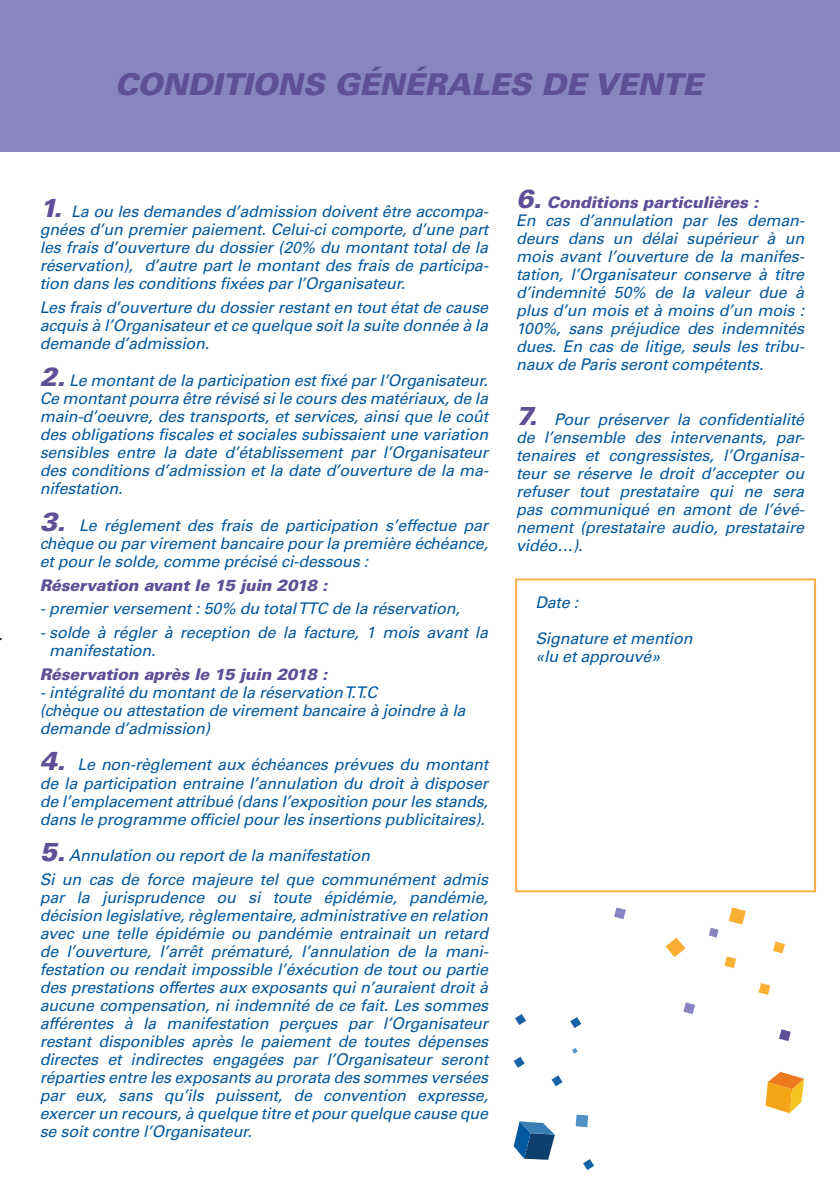
<style>
.page{position:relative;width:840px;height:1191px;background:#fff}
.page>*{position:absolute;margin:0;border:0;box-sizing:border-box;transform-origin:0 0}
.t1{font:italic 900 30px "Univers LT Std";color:#5e4f96}
.t2{font:italic 16px/18px "Univers LT Std";letter-spacing:-.01em;color:#03599e;text-align:justify}
.t3{font:italic 900 16px "Univers LT Std";letter-spacing:-.01em;color:#5e4f96}
.s1{font-weight:900;font-size:26px;color:#5e4f96}
.s2{font-size:26px}
</style>
<div class="page">
<div style="left:0;top:0;width:839px;height:151px;background:#8885c0"></div>
<div style="left:515px;top:578px;width:300px;height:314px;border:2px solid #faac46"></div>
<svg style="left:665px;top:937px;width:20px;height:20px"></svg>
<svg style="left:728px;top:907px;width:17px;height:17px"></svg>
<svg style="left:724px;top:956px;width:11px;height:12px"></svg>
<svg style="left:709px;top:927px;width:9px;height:10px"></svg>
<svg style="left:773px;top:941px;width:11px;height:12px"></svg>
<svg style="left:683px;top:1002px;width:11px;height:12px"></svg>
<svg style="left:758px;top:983px;width:12px;height:12px"></svg>
<svg style="left:779px;top:1029px;width:11px;height:12px"></svg>
<svg style="left:614px;top:907px;width:11px;height:12px"></svg>
<svg style="left:765px;top:1072px;width:38px;height:41px"></svg>
<svg style="left:513px;top:1121px;width:41px;height:38px"></svg>
<svg style="left:575px;top:1114px;width:13px;height:13px"></svg>
<svg style="left:551px;top:1075px;width:11px;height:11px"></svg>
<svg style="left:513px;top:1056px;width:11px;height:11px"></svg>
<svg style="left:583px;top:1159px;width:10px;height:11px"></svg>
<svg style="left:515px;top:1014px;width:10px;height:11px"></svg>
<svg style="left:570px;top:1017px;width:11px;height:11px"></svg>
<svg style="left:572px;top:1048px;width:5px;height:5px"></svg>
<p class="t1" style="left:115px;top:66px;width:589px">CONDITIONS GÉNÉRALES DE VENTE</p>
<p class="t2" style="left:40px;top:203px;width:450px"><span class="s1">1.</span> La ou les demandes d’admission doivent être accompa&shy;gnées d’un premier paiement. Celui-ci comporte, d’une part les frais d’ouverture du dossier (20% du montant total de la réservation), d’autre part le montant des frais de participa&shy;tion dans les conditions fixées par l’Organisateur.</p>
<p class="t2" style="left:40px;top:299px;width:449px">Les frais d’ouverture du dossier restant en tout état de cause acquis à l’Organisateur et ce quelque soit la suite donnée à la demande d’admission.</p>
<p class="t2" style="left:40px;top:371px;width:450px"><span class="s1">2.</span> Le montant de la participation est fixé par l’Organisateur.<br>Ce montant pourra être révisé si le cours des matériaux, de la main-d’oeuvre, des transports, et services, ainsi que le coût des obligations fiscales et sociales subissaient une variation sensibles entre la date d’établissement par l’Organisateur des conditions d’admission et la date d’ouverture de la ma&shy;nifestation.</p>
<p class="t2" style="left:40px;top:516px;width:449px"><span class="s1">3.</span> Le réglement des frais de participation s’effectue par chèque ou par virement bancaire pour la première échéance, et pour le solde, comme précisé ci-dessous :</p>
<p class="t3" style="left:40px;top:575px;width:289px">Réservation avant le 15 juin 2018 :</p>
<p class="t2" style="left:40px;top:600px;width:421px">- premier versement : 50% du total TTC de la réservation,</p>
<p class="t2" style="left:49px;top:623px;width:440px;text-indent:-9px">- solde à régler à reception de la facture, 1 mois avant la manifestation.</p>
<p class="t3" style="left:40px;top:664px;width:289px">Réservation après le 15 juin 2018 :</p>
<p class="t2" style="left:40px;top:683px;width:427px;text-align:left">- intégralité du montant de la réservation T.T.C<br>(chèque ou attestation de virement bancaire à joindre à la demande d’admission)</p>
<p class="t2" style="left:40px;top:756px;width:449px"><span class="s1">4.</span> Le non-règlement aux échéances prévues du montant de la participation entraine l’annulation du droit à disposer de l’emplacement attribué (dans l’exposition pour les stands, dans le programme officiel pour les insertions publicitaires).</p>
<p class="t2" style="left:40px;top:847px;width:331px"><span class="s1">5.</span> Annulation ou report de la manifestation</p>
<p class="t2" style="left:40px;top:870px;width:450px">Si un cas de force majeure tel que communément admis par la jurisprudence ou si toute épidémie, pandémie, décision legislative, règlementaire, administrative en relation avec une telle épidémie ou pandémie entrainait un retard de l’ouverture, l’arrêt prématuré, l’annulation de la mani&shy;festation ou rendait impossible l’éxécution de tout ou partie des prestations offertes aux exposants qui n’auraient droit à aucune compensation, ni indemnité de ce fait. Les sommes afférentes à la manifestation perçues par l’Organisateur restant disponibles après le paiement de toutes dépenses directes et indirectes engagées par l’Organisateur seront réparties entre les exposants au prorata des sommes versées par eux, sans qu’ils puissent, de convention expresse, exercer un recours, à quelque titre et pour quelque cause que se soit contre l’Organisateur.</p>
<p class="t3" style="left:516px;top:192px;width:244px"><span class="s2">6.</span> Conditions particulières :</p>
<p class="t2" style="left:516px;top:212px;width:290px">En cas d’annulation par les deman&shy;deurs dans un délai supérieur à un mois avant l’ouverture de la manifes&shy;tation, l’Organisateur conserve à titre d’indemnité 50% de la valeur due à plus d’un mois et à moins d’un mois :<br>100%, sans préjudice des indemnités dues. En cas de litige, seuls les tribu&shy;naux de Paris seront compétents.</p>
<p class="t2" style="left:516px;top:411px;width:290px"><span class="s1">7.</span> Pour préserver la confidentialité de l’ensemble des intervenants, par&shy;tenaires et congressistes, l’Organisa&shy;teur se réserve le droit d’accepter ou refuser tout prestataire qui ne sera pas communiqué en amont de l’évé&shy;nement (prestataire audio, prestataire vidéo…).</p>
<p class="t2" style="left:535px;top:593px;width:44px">Date :</p>
<p class="t2" style="left:535px;top:629px;width:158px">Signature et mention «lu et approuvé»</p>
</div>
